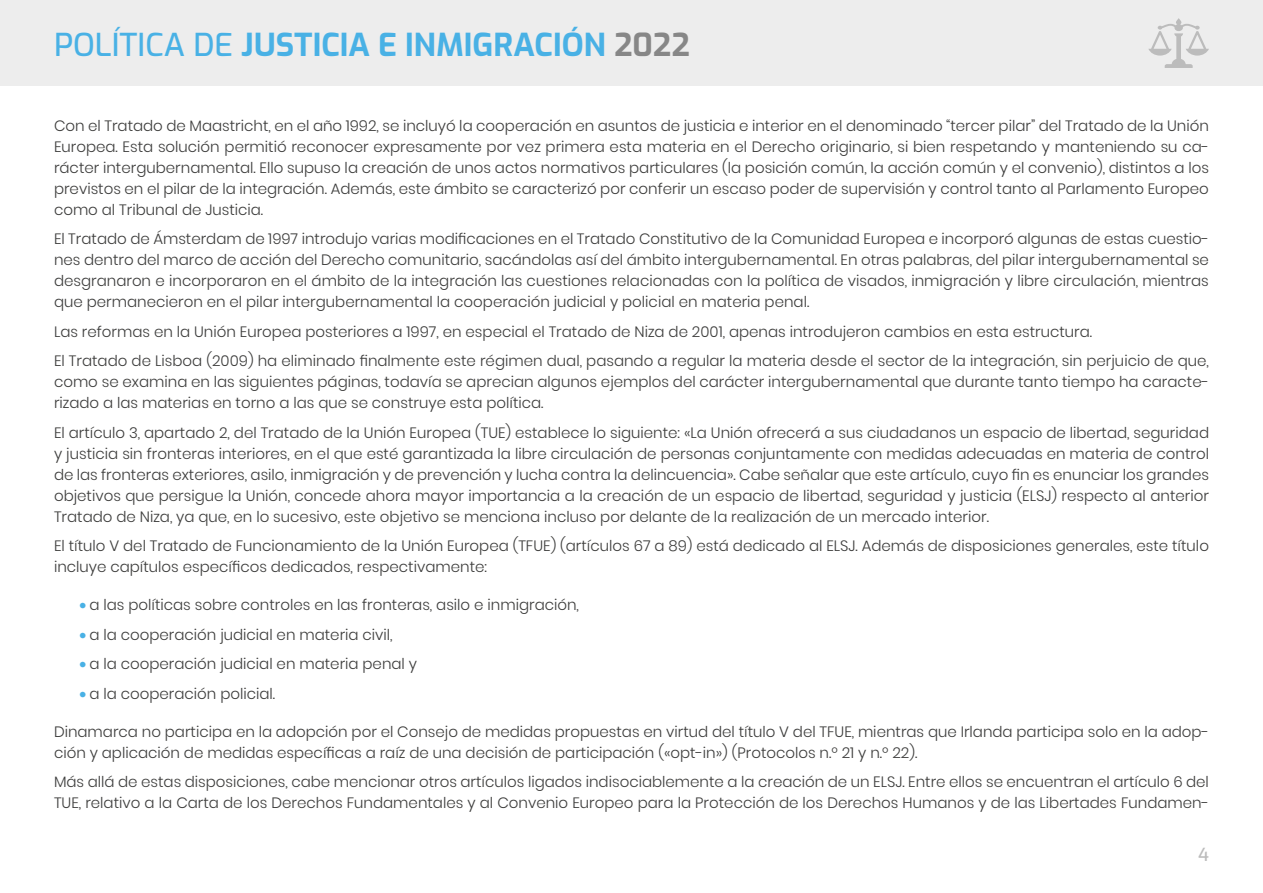
<style>
.page{position:relative;width:1263px;height:893px;background:#fff}
.page>*{position:absolute;margin:0;border:0;box-sizing:border-box;transform-origin:0 0}
.t1{font:700 31.5px "Exo";color:#49b1e5}
.t2{font:500 18px "Exo";color:#bcbcbc}
.t3{font:300 15px/21px "Poppins";color:#3c3c3b}
.s1{font-weight:500}
.s2{color:#878787}
.s3{font-family:"Aleo";font-weight:400;color:#49b1e5}
</style>
<div class="page">
<div style="left:0;top:0;width:1263px;height:85px;background:#ededed"></div>
<svg style="left:1148px;top:18px;width:61px;height:50px"></svg>
<h1 class="t1" style="left:54px;top:22px;width:637px"><span class="s1">POLÍTICA DE</span> JUSTICIA E INMIGRACIÓN <span class="s2">2022</span></h1>
<p class="t3" style="left:54px;top:115px;width:1157px;text-align:justify">Con el Tratado de Maastricht, en el año 1992, se incluyó la cooperación en asuntos de justicia e interior en el denominado “tercer pilar” del Tratado de la Unión Europea. Esta solución permitió reconocer expresamente por vez primera esta materia en el Derecho originario, si bien respetando y manteniendo su ca&shy;rácter intergubernamental. Ello supuso la creación de unos actos normativos particulares (la posición común, la acción común y el convenio), distintos a los previstos en el pilar de la integración. Además, este ámbito se caracterizó por conferir un escaso poder de supervisión y control tanto al Parlamento Europeo como al Tribunal de Justicia.</p>
<p class="t3" style="left:54px;top:228px;width:1157px;text-align:justify">El Tratado de Ámsterdam de 1997 introdujo varias modificaciones en el Tratado Constitutivo de la Comunidad Europea e incorporó algunas de estas cuestio&shy;nes dentro del marco de acción del Derecho comunitario, sacándolas así del ámbito intergubernamental. En otras palabras, del pilar intergubernamental se desgranaron e incorporaron en el ámbito de la integración las cuestiones relacionadas con la política de visados, inmigración y libre circulación, mientras que permanecieron en el pilar intergubernamental la cooperación judicial y policial en materia penal.</p>
<p class="t3" style="left:54px;top:317px;width:1156px;line-height:29.5px">Las reformas en la Unión Europea posteriores a 1997, en especial el Tratado de Niza de 2001, apenas introdujeron cambios en esta estructura.<br>El Tratado de Lisboa (2009) ha eliminado finalmente este régimen dual, pasando a regular la materia desde el sector de la integración, sin perjuicio de que,</p>
<p class="t3" style="left:54px;top:371px;width:1157px">como se examina en las siguientes páginas, todavía se aprecian algunos ejemplos del carácter intergubernamental que durante tanto tiempo ha caracte&shy;rizado a las materias en torno a las que se construye esta política.</p>
<p class="t3" style="left:54px;top:422px;width:1156px;text-align:justify">El artículo 3, apartado 2, del Tratado de la Unión Europea (TUE) establece lo siguiente: «La Unión ofrecerá a sus ciudadanos un espacio de libertad, seguridad y justicia sin fronteras interiores, en el que esté garantizada la libre circulación de personas conjuntamente con medidas adecuadas en materia de control de las fronteras exteriores, asilo, inmigración y de prevención y lucha contra la delincuencia». Cabe señalar que este artículo, cuyo fin es enunciar los grandes objetivos que persigue la Unión, concede ahora mayor importancia a la creación de un espacio de libertad, seguridad y justicia (ELSJ) respecto al anterior Tratado de Niza, ya que, en lo sucesivo, este objetivo se menciona incluso por delante de la realización de un mercado interior.</p>
<p class="t3" style="left:54px;top:535px;width:1156px">El título V del Tratado de Funcionamiento de la Unión Europea (TFUE) (artículos 67 a 89) está dedicado al ELSJ. Además de disposiciones generales, este título incluye capítulos específicos dedicados, respectivamente:</p>
<p class="t3" style="left:80px;top:594px;width:501px"><span class="s3">•</span> a las políticas sobre controles en las fronteras, asilo e inmigración,</p>
<p class="t3" style="left:80px;top:624px;width:315px"><span class="s3">•</span> a la cooperación judicial en materia civil,</p>
<p class="t3" style="left:80px;top:653px;width:339px"><span class="s3">•</span> a la cooperación judicial en materia penal y</p>
<p class="t3" style="left:80px;top:683px;width:197px"><span class="s3">•</span> a la cooperación policial.</p>
<p class="t3" style="left:54px;top:721px;width:1157px">Dinamarca no participa en la adopción por el Consejo de medidas propuestas en virtud del título V del TFUE, mientras que Irlanda participa solo en la adop&shy;ción y aplicación de medidas específicas a raíz de una decisión de participación («opt-in») (Protocolos n.º 21 y n.º 22).</p>
<p class="t3" style="left:54px;top:771px;width:1157px">Más allá de estas disposiciones, cabe mencionar otros artículos ligados indisociablemente a la creación de un ELSJ. Entre ellos se encuentran el artículo 6 del<br>TUE, relativo a la Carta de los Derechos Fundamentales y al Convenio Europeo para la Protección de los Derechos Humanos y de las Libertades Fundamen-</p>
<p class="t2" style="left:1198px;top:841px;width:12px">4</p>
</div>
